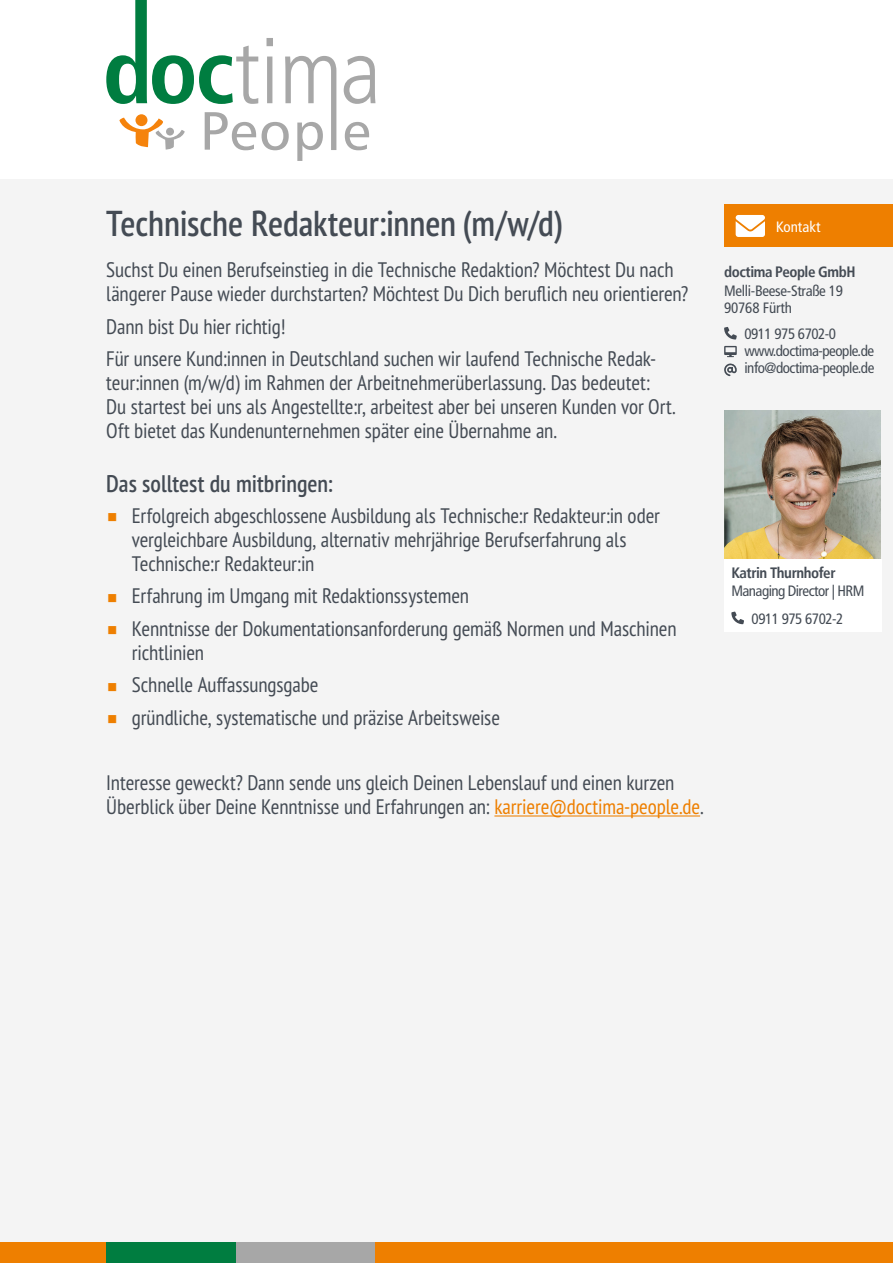
<style>
.page{position:relative;width:893px;height:1263px;background:#fff}
.page>*{position:absolute;margin:0;border:0;box-sizing:border-box;transform-origin:0 0}
.t1{font:600 condensed 36px "PT Sans Pro";letter-spacing:-.005em;color:#444b54}
.t2{font:600 condensed 24px "PT Sans Pro";color:#444b54}
.t3{font:condensed 21px/24px "PT Sans Pro";letter-spacing:-.005em;color:#444b54}
.t4{font:condensed 15px/17.2px "Frutiger LT";letter-spacing:-.03em;color:#444b54}
.t5{font:700 condensed 15px "Frutiger LT";letter-spacing:-.03em;color:#444b54}
.t6{font:condensed 15px "Frutiger LT";color:#fff}
.s1{color:#ee7f00}
</style>
<div class="page">
<div style="left:0;top:179px;width:893px;height:1084px;background:#f4f4f4"></div>
<div style="left:0;top:1242px;width:106px;height:21px;background:#ee7f00"></div>
<div style="left:106px;top:1242px;width:130px;height:21px;background:#007d40"></div>
<div style="left:236px;top:1242px;width:139px;height:21px;background:#a7a7a7"></div>
<div style="left:375px;top:1242px;width:518px;height:21px;background:#ee7f00"></div>
<svg style="left:344px;top:56px;width:31px;height:48px"></svg>
<svg style="left:345px;top:122px;width:24px;height:28px"></svg>
<svg style="left:106px;top:0;width:230px;height:161px"></svg>
<div style="left:166px;top:128px;width:8px;height:8px;background:#a7a7a7;border-radius:50%"></div>
<svg style="left:724px;top:363px;width:13px;height:13px"></svg>
<svg style="left:724px;top:346px;width:13px;height:11px"></svg>
<svg style="left:724px;top:327px;width:13px;height:12px"></svg>
<div style="left:724px;top:204px;width:169px;height:43px;background:#ee7f00"></div>
<svg style="left:736px;top:215px;width:29px;height:22px"></svg>
<img style="left:724px;top:410px;width:156px;height:148px">
<div style="left:724px;top:559px;width:157px;height:72px;background:#fff"></div>
<svg style="left:731px;top:611px;width:13px;height:13px"></svg>
<hr style="left:494px;top:815px;width:206px;height:1px;background:#ee7f00">
<h1 class="t1" style="left:106px;top:200px;width:459px">Technische Redakteur:innen (m/w/d)</h1>
<p class="t3" style="left:106px;top:257px;width:584px">Suchst Du einen Berufseinstieg in die Technische Redaktion? Möchtest Du nach längerer Pause wieder durchstarten? Möchtest Du Dich beruflich neu orientieren?</p>
<p class="t3" style="left:106px;top:309px;width:551px;line-height:32.5px">Dann bist Du hier richtig!<br>Für unsere Kund:innen in Deutschland suchen wir laufend Technische Redak-</p>
<p class="t3" style="left:106px;top:370px;width:571px">teur:innen (m/w/d) im Rahmen der Arbeitnehmerüberlassung. Das bedeutet:<br>Du startest bei uns als Angestellte:r, arbeitest aber bei unseren Kunden vor Ort.<br>Oft bietet das Kundenunternehmen später eine Übernahme an.</p>
<p class="t2" style="left:106px;top:468px;width:228px">Das solltest du mitbringen:</p>
<p class="t3" style="left:132px;top:503px;width:530px">Erfolgreich abgeschlossene Ausbildung als Technische:r Redakteur:in oder vergleichbare Ausbildung, alternativ mehrjährige Berufserfahrung als<br>Technische:r Redakteur:in</p>
<p class="t3" style="left:132px;top:579px;width:546px;line-height:32.5px">Erfahrung im Umgang mit Redaktionssystemen<br>Kenntnisse der Dokumentationsanforderung gemäß Normen und Maschinen</p>
<p class="t3" style="left:132px;top:636px;width:370px;line-height:32.5px">richtlinien<br>Schnelle Auffassungsgabe<br>gründliche, systematische und präzise Arbeitsweise</p>
<p class="t3" style="left:106px;top:770px;width:599px">Interesse geweckt? Dann sende uns gleich Deinen Lebenslauf und einen kurzen<br>Überblick über Deine Kenntnisse und Erfahrungen an: <span class="s1">karriere@doctima-people.de</span>.</p>
<p class="t6" style="left:776px;top:218px;width:46px">Kontakt</p>
<p class="t5" style="left:724px;top:263px;width:133px">doctima People GmbH</p>
<p class="t4" style="left:724px;top:283px;width:120px;line-height:16.5px">Melli-Beese-Straße 19<br>90768 Fürth</p>
<p class="t4" style="left:744px;top:325px;width:132px">0911 975 6702-0 www.doctima-people.de info@doctima-people.de</p>
<p class="t5" style="left:731px;top:564px;width:106px">Katrin Thurnhofer</p>
<p class="t4" style="left:731px;top:577px;width:135px;line-height:27.8px;text-align:center">Managing Director | HRM<br>0911 975 6702-2</p>
</div>
